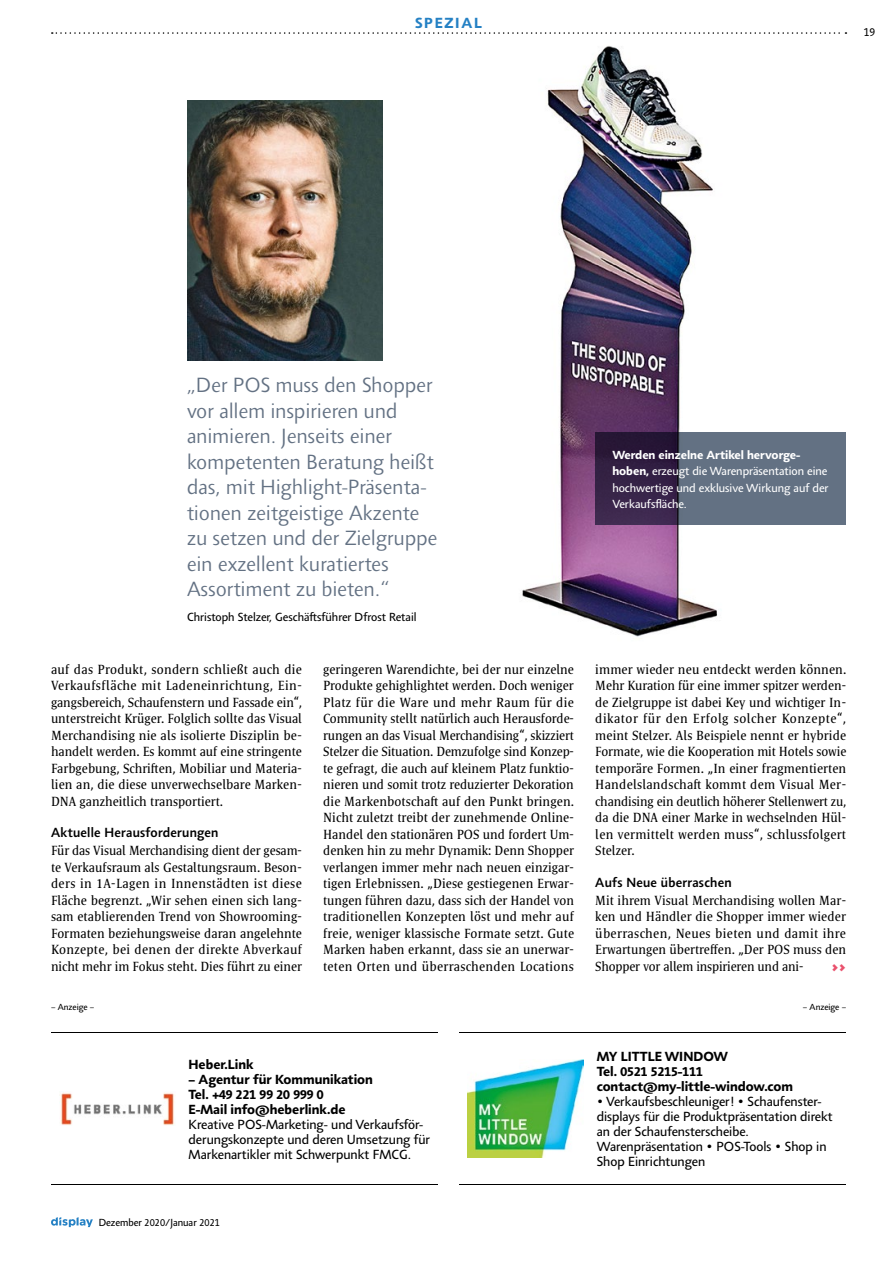
<style>
.page{position:relative;width:893px;height:1263px;background:#fff}
.page>*{position:absolute;margin:0;border:0;box-sizing:border-box;transform-origin:0 0}
.t1{font:300 21px/25.5px "Agilita LT Pro";color:#637183}
.t2{font:700 15px "Agilita LT Pro";color:#2581c4}
.t3{font:13.5px/16.5px "Satero Serif LT Pro";color:#000;text-align:justify}
.t4{font:13.5px/16.5px "Satero Serif LT Pro";color:#000;text-align:justify;scale:.96 1}
.t5{font:13.5px/15px "Agilita LT Pro";color:#000}
.t6{font:700 13.5px/15px "Agilita LT Pro";color:#000}
.t7{font:500 13.5px "Agilita LT Pro";letter-spacing:.02em;color:#000}
.t8{font:900 13.5px "Agilita LT Pro";color:#ea516d}
.t9{font:12px/16.5px "Agilita LT Pro";color:#fff}
.t10{font:12px "Agilita LT Pro";color:#000}
.t11{font:11.85px "Agilita LT Pro";color:#000}
.t12{font:10.5px "Agilita LT Pro";color:#000}
.t13{font:9px "Agilita LT Pro";color:#000}
.s1{font-weight:700}
</style>
<div class="page">
<img style="left:522px;top:46px;width:231px;height:593px">
<img style="left:187px;top:101px;width:196px;height:259px">
<svg style="left:595px;top:433px;width:251px;height:92px;fill:#637183"></svg>
<svg style="left:51px;top:1217px;width:42px;height:10px"></svg>
<svg style="left:52px;top:32px;width:794px;height:2px"></svg>
<img style="left:60px;top:1092px;width:115px;height:34px">
<hr style="left:51px;top:1032px;width:387px;height:1px;background:#000">
<hr style="left:51px;top:1184px;width:387px;height:1px;background:#000">
<img style="left:468px;top:1060px;width:116px;height:97px">
<hr style="left:459px;top:1032px;width:387px;height:1px;background:#000">
<hr style="left:459px;top:1184px;width:387px;height:1px;background:#000">
<p class="t2" style="left:415px;top:12px;width:20px">Spezia</p>
<p class="t2" style="left:474px;top:12px;width:9px">l</p>
<p class="t11" style="left:864px;top:23px;width:13px">19</p>
<p class="t1" style="left:187px;top:372px;width:252px">„Der POS muss den Shopper vor allem inspirieren und animieren. Jenseits einer kompetenten Beratung heißt das, mit Highlight-Präsenta&shy;tionen zeitgeistige Akzente zu setzen und der Zielgruppe ein exzellent kuratiertes<br>Assortiment zu bieten.“</p>
<p class="t10" style="left:187px;top:609px;width:231px">Christoph Stelzer, Geschäftsführer Dfrost Retail</p>
<p class="t9" style="left:612px;top:446px;width:218px"><span class="s1">Werden einzelne Artikel hervorge&shy;hoben,</span> erzeugt die Warenpräsentation eine hochwertige und exklusive Wirkung auf der Verkaufsfläche.</p>
<p class="t3" style="left:51px;top:661px;width:253px">auf das Produkt, sondern schließt auch die Verkaufsfläche mit Ladeneinrichtung, Ein&shy;gangsbereich, Schaufenstern und Fassade ein“, unterstreicht Krüger. Folglich sollte das Visual Merchandising nie als isolierte Disziplin be&shy;handelt werden. Es kommt auf eine stringente Farbgebung, Schriften, Mobiliar und Materia&shy;lien an, die diese unverwechselbare Marken-DNA ganzheitlich transportiert.</p>
<p class="t7" style="left:51px;top:823px;width:169px">Aktuelle Herausforderungen</p>
<p class="t4" style="left:51px;top:842px;width:263px">Für das Visual Merchandising dient der gesam&shy;te Verkaufsraum als Gestaltungsraum. Beson&shy;ders in 1A-Lagen in Innenstädten ist diese Fläche begrenzt. „Wir sehen einen sich lang&shy;sam etablierenden Trend von Showrooming-Formaten beziehungsweise daran angelehnte Konzepte, bei denen der direkte Abverkauf nicht mehr im Fokus steht. Dies führt zu einer</p>
<p class="t3" style="left:323px;top:661px;width:253px">geringeren Warendichte, bei der nur einzelne Produkte gehighlightet werden. Doch weniger Platz für die Ware und mehr Raum für die Community stellt natürlich auch Herausforde&shy;rungen an das Visual Merchandising“, skizziert Stelzer die Situation. Demzufolge sind Konzep&shy;te gefragt, die auch auf kleinem Platz funktio&shy;nieren und somit trotz reduzierter Dekoration die Markenbotschaft auf den Punkt bringen.<br>Nicht zuletzt treibt der zunehmende Online-Handel den stationären POS und fordert Um&shy;denken hin zu mehr Dynamik: Denn Shopper verlangen immer mehr nach neuen einzigar&shy;tigen Erlebnissen. „Diese gestiegenen Erwar&shy;tungen führen dazu, dass sich der Handel von traditionellen Konzepten löst und mehr auf freie, weniger klassische Formate setzt. Gute Marken haben erkannt, dass sie an unerwar&shy;teten Orten und überraschenden Locations</p>
<p class="t3" style="left:595px;top:661px;width:253px">immer wieder neu entdeckt werden können.<br>Mehr Kuration für eine immer spitzer werden&shy;de Zielgruppe ist dabei Key und wichtiger In&shy;dikator für den Erfolg solcher Konzepte“, meint Stelzer. Als Beispiele nennt er hybride Formate, wie die Kooperation mit Hotels sowie temporäre Formen. „In einer fragmentierten Handelslandschaft kommt dem Visual Mer&shy;chandising ein deutlich höherer Stellenwert zu, da die DNA einer Marke in wechselnden Hül&shy;len vermittelt werden muss“, schlussfolgert Stelzer.</p>
<p class="t7" style="left:595px;top:873px;width:138px">Aufs Neue überraschen</p>
<p class="t3" style="left:595px;top:892px;width:252px">Mit ihrem Visual Merchandising wollen Mar&shy;ken und Händler die Shopper immer wieder überraschen, Neues bieten und damit ihre Erwartungen übertreffen. „Der POS muss den Shopper vor allem inspirieren und ani-</p>
<p class="t8" style="left:831px;top:955px;width:17px">&gt;&gt;</p>
<p class="t13" style="left:51px;top:1001px;width:45px">– Anzeige –</p>
<p class="t13" style="left:803px;top:1001px;width:45px">– Anzeige –</p>
<p class="t6" style="left:189px;top:1057px;width:67px">Heber.Link</p>
<p class="t6" style="left:189px;top:1072px;width:186px">– Agentur für Kommunikation<br>Tel. +49 221 99 20 999 0<br>E-Mail info@heberlink.de</p>
<p class="t5" style="left:189px;top:1117px;width:243px">Kreative POS-Marketing- und Verkaufsför&shy;derungskonzepte und deren Umsetzung für<br>Markenartikler mit Schwerpunkt FMCG.</p>
<p class="t12" style="left:99px;top:1215px;width:123px">Dezember 2020/Januar 2021</p>
<p class="t6" style="left:597px;top:1049px;width:198px">MY LITTLE WINDOW<br>Tel. 0521 5215-111 contact@my-little-window.com</p>
<p class="t5" style="left:597px;top:1094px;width:237px">• Verkaufsbeschleuniger! • Schaufenster&shy;displays für die Produktpräsentation direkt an der Schaufensterscheibe.<br>Warenpräsentation • POS-Tools • Shop in Shop Einrichtungen</p>
</div>
